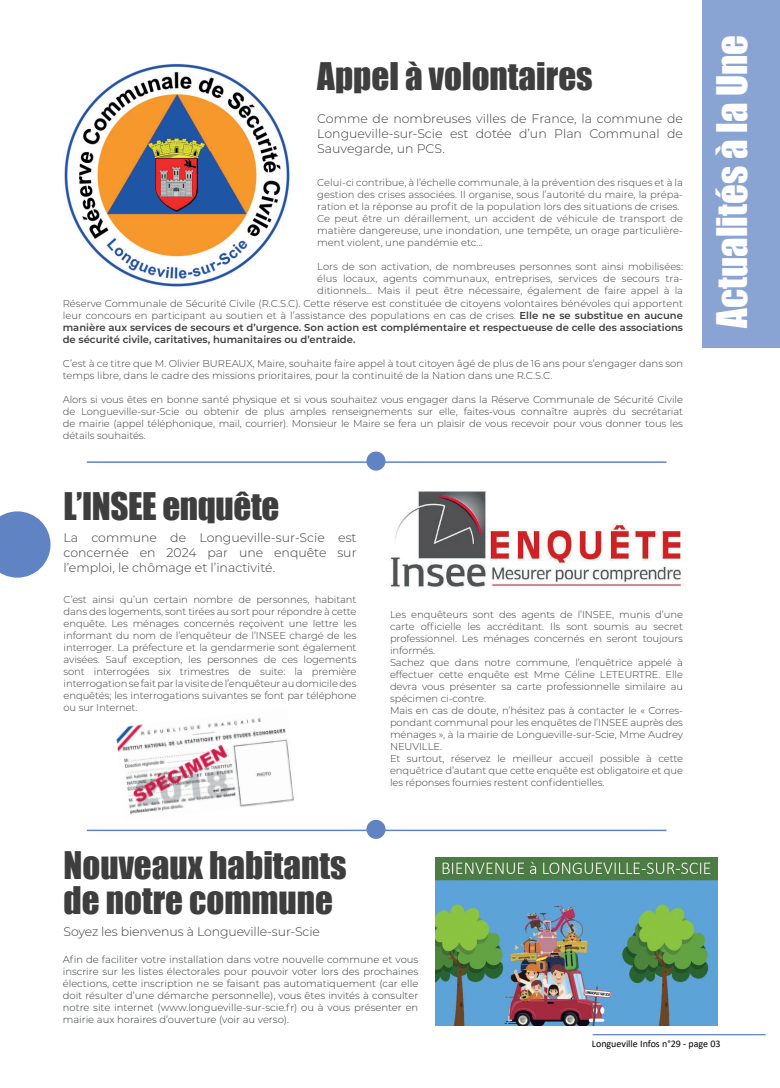
<style>
.page{position:relative;width:780px;height:1088px;background:#fff}
.page>*{position:absolute;margin:0;border:0;box-sizing:border-box;transform-origin:0 0}
.t1{font:38.75px "Impact";color:#fff}
.t2{font:35px/35px "Impact";color:#3e3e3f}
.t3{font:300 12.5px/15px "Montserrat";color:#3e3e3f;text-align:justify}
.t4{font:300 10px/12px "Montserrat";letter-spacing:-.01em;color:#3e3e3f;text-align:justify}
.t5{font:300 10px/12px "Montserrat";color:#343738;text-align:justify}
.t6{font:10px "Calibri";color:#000001}
.s1{font-weight:600}
</style>
<div class="page">
<div style="left:702px;top:0;width:78px;height:347px;background:#89a3d2"></div>
<svg style="left:0;top:511px;width:50px;height:67px;background:#7896cc"></svg>
<img style="left:435px;top:857px;width:282px;height:168px">
<hr style="left:87px;top:461px;width:579px;height:2px;background:#5f83c3">
<div style="left:366px;top:451px;width:19px;height:20px;background:#5f83c3;border-radius:50%"></div>
<hr style="left:592px;top:1034px;width:173px;height:1px;background:#5f83c3">
<img style="left:64px;top:64px;width:226px;height:223px">
<img style="left:389px;top:491px;width:294px;height:97px">
<img style="left:116px;top:717px;width:178px;height:98px">
<hr style="left:87px;top:829px;width:579px;height:2px;background:#5f83c3">
<div style="left:366px;top:820px;width:19px;height:19px;background:#5f83c3;border-radius:50%"></div>
<h2 class="t2" style="left:317px;top:58px;width:277px">Appel à volontaires</h2>
<p class="t3" style="left:317px;top:111px;width:367px">Comme de nombreuses villes de France, la commune de Longueville-sur-Scie est dotée d’un Plan Communal de Sauvegarde, un PCS.</p>
<p class="t4" style="left:317px;top:176px;width:367px;text-align:left">Celui-ci contribue, à l’échelle communale, à la prévention des risques et à la gestion des crises associées. Il organise, sous l’autorité du maire, la prépa&shy;ration et la réponse au profit de la population lors des situations de crises.<br>Ce peut être un déraillement, un accident de véhicule de transport de matière dangereuse, une inondation, une tempête, un orage particulière&shy;ment violent, une pandémie etc…</p>
<p class="t4" style="left:317px;top:260px;width:367px">Lors de son activation, de nombreuses personnes sont ainsi mobilisées: élus locaux, agents communaux, entreprises, services de secours tra&shy;ditionnels… Mais il peut être nécessaire, également de faire appel à la</p>
<p class="t4" style="left:63px;top:297px;width:622px">Réserve Communale de Sécurité Civile (R.C.S.C). Cette réserve est constituée de citoyens volontaires bénévoles qui apportent leur concours en participant au soutien et à l’assistance des populations en cas de crises. <span class="s1">Elle ne se substitue en aucune manière aux services de secours et d’urgence. Son action est complémentaire et respectueuse de celle des associations de sécurité civile, caritatives, humanitaires ou d’entraide.</span></p>
<p class="t4" style="left:63px;top:357px;width:621px">C’est à ce titre que M. Olivier BUREAUX, Maire, souhaite faire appel à tout citoyen âgé de plus de 16 ans pour s’engager dans son temps libre, dans le cadre des missions prioritaires, pour la continuité de la Nation dans une R.C.S.C.</p>
<p class="t4" style="left:63px;top:393px;width:621px">Alors si vous êtes en bonne santé physique et si vous souhaitez vous engager dans la Réserve Communale de Sécurité Civile de Longueville-sur-Scie ou obtenir de plus amples renseignements sur elle, faites-vous connaître auprès du secrétariat de mairie (appel téléphonique, mail, courrier). Monsieur le Maire se fera un plaisir de vous recevoir pour vous donner tous les détails souhaités.</p>
<h2 class="t2" style="left:63px;top:488px;width:217px">L’INSEE enquête</h2>
<p class="t3" style="left:63px;top:530px;width:294px">La commune de Longueville-sur-Scie est concernée en 2024 par une enquête sur l’emploi, le chômage et l’inactivité.</p>
<p class="t4" style="left:63px;top:593px;width:294px">C’est ainsi qu’un certain nombre de personnes, habitant dans des logements, sont tirées au sort pour répondre à cette enquête. Les ménages concernés reçoivent une lettre les informant du nom de l’enquêteur de l’INSEE chargé de les interroger. La préfecture et la gendarmerie sont également avisées. Sauf exception, les personnes de ces logements sont interrogées six trimestres de suite: la première interrogation se fait par la visite de l’enquêteur au domicile des enquêtés; les interrogations suivantes se font par téléphone ou sur Internet.</p>
<p class="t4" style="left:390px;top:608px;width:294px;text-align:left">Les enquêteurs sont des agents de l’INSEE, munis d’une carte officielle les accréditant. Ils sont soumis au secret professionnel. Les ménages concernés en seront toujours informés.<br>Sachez que dans notre commune, l’enquêtrice appelé à effectuer cette enquête est Mme Céline LETEURTRE. Elle devra vous présenter sa carte professionnelle similaire au spécimen ci-contre.<br>Mais en cas de doute, n’hésitez pas à contacter le « Corres&shy;pondant communal pour les enquêtes de l’INSEE auprès des ménages », à la mairie de Longueville-sur-Scie, Mme Audrey NEUVILLE.<br>Et surtout, réservez le meilleur accueil possible à cette enquêtrice d’autant que cette enquête est obligatoire et que les réponses fournies restent confidentielles.</p>
<h2 class="t2" style="left:63px;top:847px;width:285px">Nouveaux habitants de notre commune</h2>
<p class="t3" style="left:63px;top:924px;width:258px">Soyez les bienvenus à Longueville-sur-Scie</p>
<p class="t5" style="left:63px;top:953px;width:357px">Afin de faciliter votre installation dans votre nouvelle commune et vous inscrire sur les listes électorales pour pouvoir voter lors des prochaines élections, cette inscription ne se faisant pas automatiquement (car elle doit résulter d’une démarche personnelle), vous êtes invités à consulter notre site internet (www.longueville-sur-scie.fr) ou à vous présenter en mairie aux horaires d’ouverture (voir au verso).</p>
<h1 class="t1" style="left:701px;top:328px;width:294px;rotate:-90deg">Actualités à la Une</h1>
<p class="t6" style="left:592px;top:1036px;width:130px">Longueville Infos n°29 - page 03</p>
</div>
